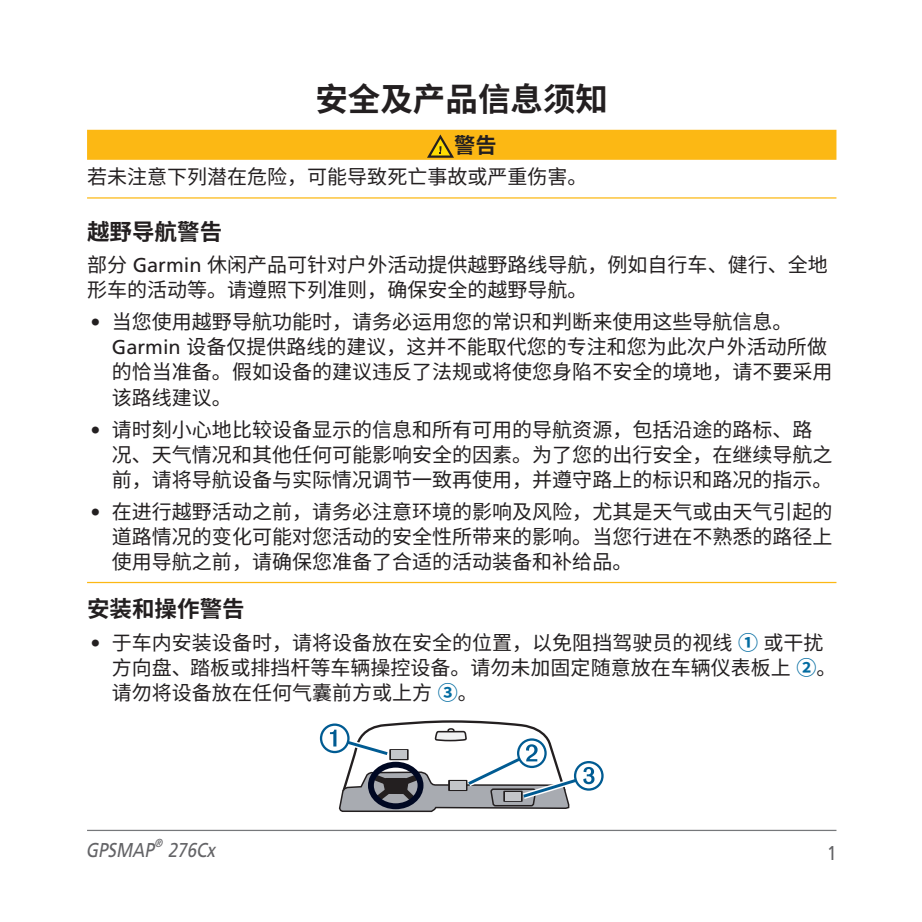
<style>
.page{position:relative;width:922px;height:922px;background:#fff}
.page>*{position:absolute;margin:0;border:0;box-sizing:border-box;transform-origin:0 0}
.t1{font:700 32.5px "Noto Sans CJ Ksc";color:#231f20}
.t2{font:700 22.5px "Noto Sans CJ Ksc";color:#231f20}
.t3{font:700 21.25px "Noto Sans CJ Ksc";color:#231f20}
.t4{font:20px/25px "Noto Sans CJ Ksc";color:#231f20}
.t5{font:italic 20px "Frutiger";color:#636366;scale:.85 1}
.t6{font:20px "Frutiger";color:#636366;scale:.85 1}
.t7{font:italic 11.75px "Frutiger";color:#636366;scale:.85 1}
.s1{font-family:"Frutiger"}
.s2{font-family:"Noto Sans CJ Ktc";font-weight:700;color:#036ca1}
</style>
<div class="page">
<hr style="left:87px;top:829px;width:749px;height:1px;background:#76787b">
<div style="left:87px;top:130px;width:749px;height:30px;background:#fcb814"></div>
<hr style="left:87px;top:197px;width:749px;height:1px;background:#fcb814">
<hr style="left:87px;top:581px;width:749px;height:2px;background:#fcb814">
<svg style="left:427px;top:134px;width:27px;height:24px"></svg>
<svg style="left:320px;top:723px;width:29px;height:29px"></svg>
<div style="left:322px;top:725px;width:25px;height:25px;background:#fff;border-radius:50%"></div>
<svg style="left:330px;top:720px;width:273px;height:91px"></svg>
<h1 class="t1" style="left:315px;top:81px;width:294px">安全及产品信息须知</h1>
<p class="t3" style="left:454px;top:133px;width:44px">警告</p>
<p class="t4" style="left:87px;top:165px;width:502px">若未注意下列潜在危险，可能导致死亡事故或严重伤害。</p>
<p class="t2" style="left:87px;top:219px;width:137px">越野导航警告</p>
<p class="t4" style="left:87px;top:253px;width:742px">部分 <span class="s1">Garmin</span> 休闲产品可针对户外活动提供越野路线导航，例如自行车、健行、全地形车的活动等。请遵照下列准则，确保安全的越野导航。</p>
<p class="t4" style="left:112px;top:310px;width:722px;text-indent:-21px"><span class="s1">•</span> 当您使用越野导航功能时，请务必运用您的常识和判断来使用这些导航信息。<span class="s1">Garmin</span> 设备仅提供路线的建议，这并不能取代您的专注和您为此次户外活动所做的恰当准备。假如设备的建议违反了法规或将使您身陷不安全的境地，请不要采用该路线建议。</p>
<p class="t4" style="left:112px;top:417px;width:722px;text-indent:-21px"><span class="s1">•</span> 请时刻小心地比较设备显示的信息和所有可用的导航资源，包括沿途的路标、路况、天气情况和其他任何可能影响安全的因素。为了您的出行安全，在继续导航之前，请将导航设备与实际情况调节一致再使用，并遵守路上的标识和路况的指示。</p>
<p class="t4" style="left:112px;top:499px;width:722px;text-align:justify;text-indent:-21px"><span class="s1">•</span> 在进行越野活动之前，请务必注意环境的影响及风险，尤其是天气或由天气引起的道路情况的变化可能对您活动的安全性所带来的影响。当您行进在不熟悉的路径上使用导航之前，请确保您准备了合适的活动装备和补给品。</p>
<p class="t2" style="left:87px;top:596px;width:159px">安装和操作警告</p>
<p class="t4" style="left:112px;top:630px;width:725px;text-indent:-21px"><span class="s1">•</span> 于车内安装设备时，请将设备放在安全的位置，以免阻挡驾驶员的视线 <span class="s2">①</span> 或干扰方向盘、踏板或排挡杆等车辆操控设备。请勿未加固定随意放在车辆仪表板上 <span class="s2">②</span>。请勿将设备放在任何气囊前方或上方 <span class="s2">③</span>。</p>
<p class="t5" style="left:86px;top:837px;width:86px">GPSMAP</p>
<p class="t7" style="left:154px;top:835px;width:14px">®</p>
<p class="t5" style="left:168px;top:837px;width:62px">276Cx</p>
<p class="t6" style="left:826px;top:840px;width:13px">1</p>
</div>
